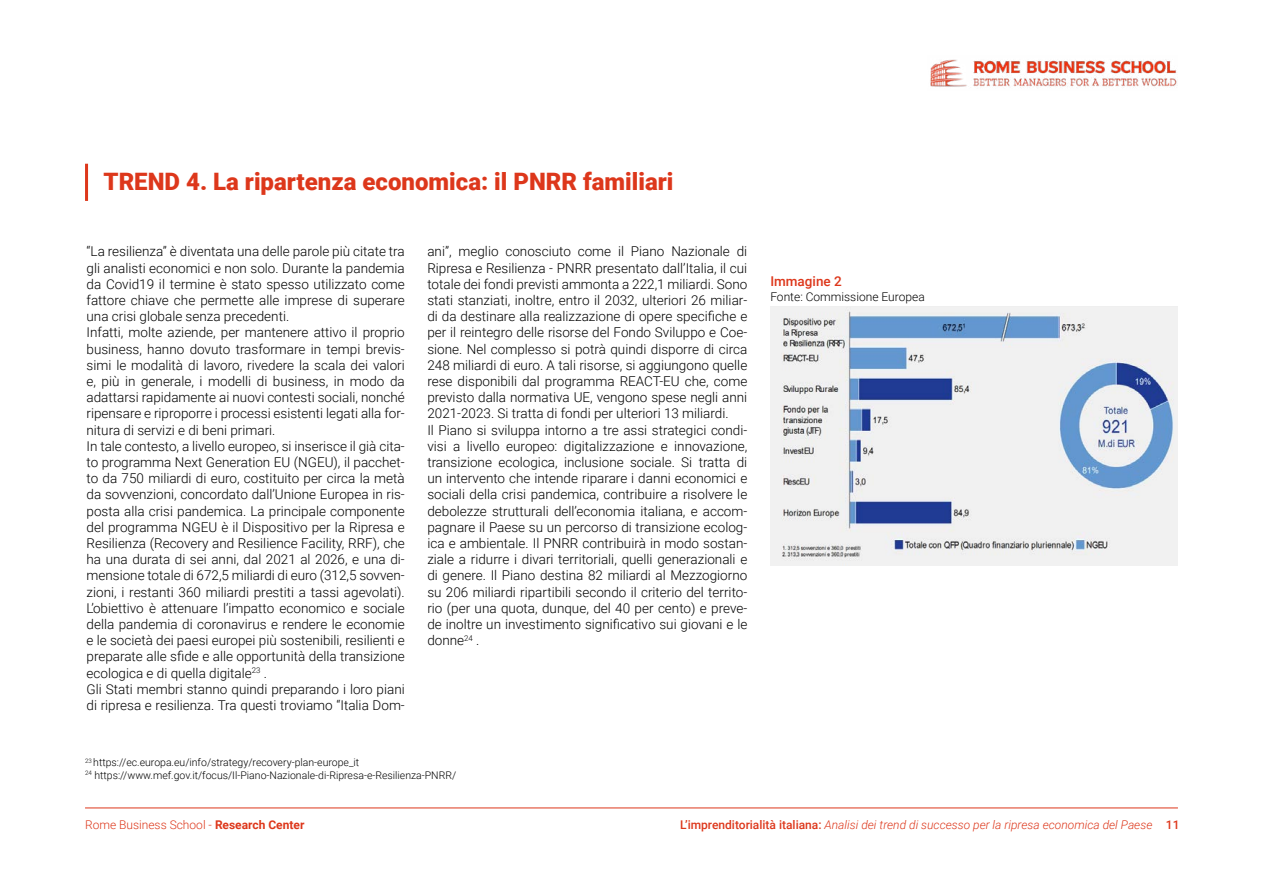
<style>
.page{position:relative;width:1263px;height:893px;background:#fff}
.page>*{position:absolute;margin:0;border:0;box-sizing:border-box;transform-origin:0 0}
.t1{font:900 24px "Roboto";color:#dd371b}
.t2{font:300 13.5px/16.2px "Roboto";color:#000}
.t3{font:500 13.5px "Roboto";color:#dd371b}
.t4{font:italic 300 12px "Roboto";color:#dd371b}
.t5{font:300 12px "Roboto";color:#dd371b}
.t6{font:300 12px "Roboto";color:#000}
.t7{font:300 10.5px/12.6px "Roboto";color:#000}
.s1{font-weight:700}
.s2{font-weight:500;font-style:normal}
</style>
<div class="page">
<hr style="left:85px;top:808px;width:1093px;height:1px;background:#dd371b">
<img style="left:930px;top:59px;width:247px;height:29px">
<hr style="left:85px;top:164px;width:3px;height:37px;background:#dd371b">
<img style="left:770px;top:306px;width:408px;height:260px">
<h1 class="t1" style="left:104px;top:165px;width:571px">TREND 4. La ripartenza economica: il PNRR familiari</h1>
<p class="t2" style="left:87px;top:243px;width:320px">“La resilienza” è diventata una delle parole più citate tra gli analisti economici e non solo. Durante la pandemia da Covid19 il termine è stato spesso utilizzato come fattore chiave che permette alle imprese di superare una crisi globale senza precedenti.<br>Infatti, molte aziende, per mantenere attivo il proprio business, hanno dovuto trasformare in tempi brevis&shy;simi le modalità di lavoro, rivedere la scala dei valori e, più in generale, i modelli di business, in modo da adattarsi rapidamente ai nuovi contesti sociali, nonché ripensare e riproporre i processi esistenti legati alla for&shy;nitura di servizi e di beni primari.<br>In tale contesto, a livello europeo, si inserisce il già cita&shy;to programma Next Generation EU (NGEU), il pacchet&shy;to da 750 miliardi di euro, costituito per circa la metà da sovvenzioni, concordato dall’Unione Europea in ris&shy;posta alla crisi pandemica. La principale componente del programma NGEU è il Dispositivo per la Ripresa e Resilienza (Recovery and Resilience Facility, RRF), che ha una durata di sei anni, dal 2021 al 2026, e una di&shy;mensione totale di 672,5 miliardi di euro (312,5 sovven&shy;zioni, i restanti 360 miliardi prestiti a tassi agevolati).<br>L’obiettivo è attenuare l’impatto economico e sociale della pandemia di coronavirus e rendere le economie e le società dei paesi europei più sostenibili, resilienti e preparate alle sfide e alle opportunità della transizione ecologica e di quella digitale<sup>23</sup> .<br>Gli Stati membri stanno quindi preparando i loro piani di ripresa e resilienza. Tra questi troviamo “Italia Dom-</p>
<p class="t2" style="left:427px;top:243px;width:321px">ani”, meglio conosciuto come il Piano Nazionale di Ripresa e Resilienza - PNRR presentato dall’Italia, il cui totale dei fondi previsti ammonta a 222,1 miliardi. Sono stati stanziati, inoltre, entro il 2032, ulteriori 26 miliar&shy;di da destinare alla realizzazione di opere specifiche e per il reintegro delle risorse del Fondo Sviluppo e Coe&shy;sione. Nel complesso si potrà quindi disporre di circa 248 miliardi di euro. A tali risorse, si aggiungono quelle rese disponibili dal programma REACT-EU che, come previsto dalla normativa UE, vengono spese negli anni 2021-2023. Si tratta di fondi per ulteriori 13 miliardi.<br>Il Piano si sviluppa intorno a tre assi strategici condi&shy;visi a livello europeo: digitalizzazione e innovazione, transizione ecologica, inclusione sociale. Si tratta di un intervento che intende riparare i danni economici e sociali della crisi pandemica, contribuire a risolvere le debolezze strutturali dell’economia italiana, e accom&shy;pagnare il Paese su un percorso di transizione ecolog&shy;ica e ambientale. Il PNRR contribuirà in modo sostan&shy;ziale a ridurre i divari territoriali, quelli generazionali e di genere. Il Piano destina 82 miliardi al Mezzogiorno su 206 miliardi ripartibili secondo il criterio del territo&shy;rio (per una quota, dunque, del 40 per cento) e preve&shy;de inoltre un investimento significativo sui giovani e le donne<sup>24</sup> .</p>
<p class="t7" style="left:85px;top:756px;width:373px"><sup>23</sup> https://ec.europa.eu/info/strategy/recovery-plan-europe_it<br><sup>24</sup> https://www.mef.gov.it/focus/Il-Piano-Nazionale-di-Ripresa-e-Resilienza-PNRR/</p>
<p class="t3" style="left:770px;top:272px;width:73px">Immagine 2</p>
<p class="t6" style="left:770px;top:288px;width:156px">Fonte: Commissione Europea</p>
<p class="t5" style="left:85px;top:816px;width:221px">Rome Business School - <span class="s1">Research Center</span></p>
<p class="t4" style="left:680px;top:816px;width:501px"><span class="s2">L’imprenditorialità italiana:</span> Analisi dei trend di successo per la ripresa economica del Paese <span class="s2">11</span></p>
</div>
